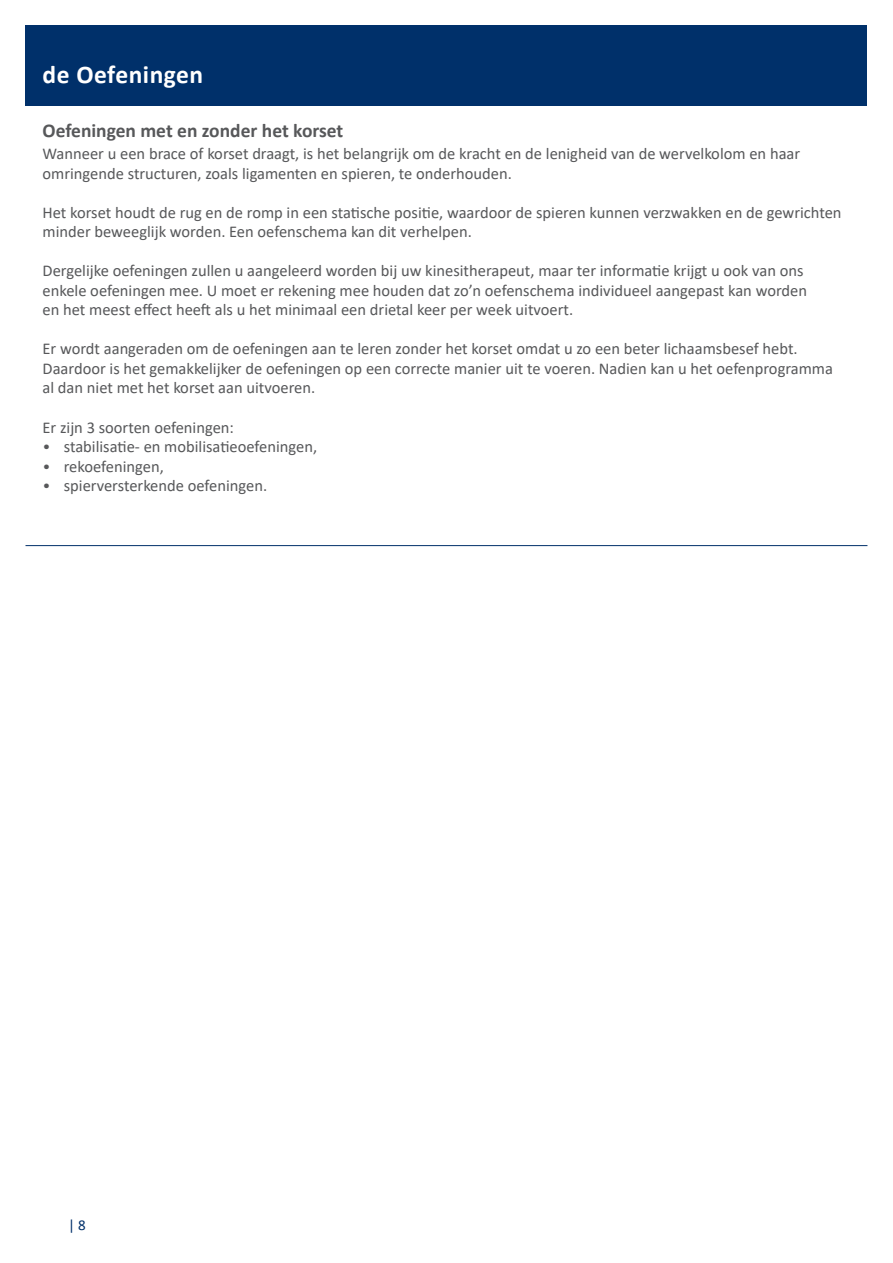
<style>
.page{position:relative;width:893px;height:1263px;background:#fff}
.page>*{position:absolute;margin:0;border:0;box-sizing:border-box;transform-origin:0 0}
.t1{font:700 25.5px "Calibri";letter-spacing:.02em;color:#fff}
.t2{font:700 19.5px "Calibri";color:#57585a}
.t3{font:16.5px/19.5px "Calibri";color:#57585a}
.t4{font:15px "Calibri";color:#00306a}
.s1{font-weight:300}
</style>
<div class="page">
<div style="left:26px;top:26px;width:841px;height:80px;background:#00306a"></div>
<hr style="left:26px;top:545px;width:841px;height:1px;background:#00306a">
<h1 class="t1" style="left:43px;top:56px;width:162px">de Oefeningen</h1>
<p class="t2" style="left:43px;top:117px;width:302px">Oefeningen met en zonder het korset</p>
<p class="t3" style="left:43px;top:144px;width:759px">Wanneer u een brace of korset draagt, is het belangrijk om de kracht en de lenigheid van de wervelkolom en haar omringende structuren, zoals ligamenten en spieren, te onderhouden.</p>
<p class="t3" style="left:43px;top:202px;width:801px">Het korset houdt de rug en de romp in een statische positie, waardoor de spieren kunnen verzwakken en de gewrichten minder beweeglijk worden. Een oefenschema kan dit verhelpen.</p>
<p class="t3" style="left:43px;top:261px;width:766px">Dergelijke oefeningen zullen u aangeleerd worden bij uw kinesitherapeut, maar ter informatie krijgt u ook van ons enkele oefeningen mee. U moet er rekening mee houden dat zo’n oefenschema individueel aangepast kan worden en het meest effect heeft als u het minimaal een drietal keer per week uitvoert.</p>
<p class="t3" style="left:43px;top:339px;width:792px">Er wordt aangeraden om de oefeningen aan te leren zonder het korset omdat u zo een beter lichaamsbesef hebt.<br>Daardoor is het gemakkelijker de oefeningen op een correcte manier uit te voeren. Nadien kan u het oefenprogramma al dan niet met het korset aan uitvoeren.</p>
<p class="t3" style="left:43px;top:417px;width:193px">Er zijn 3 soorten oefeningen:</p>
<p class="t3" style="left:43px;top:436px;width:276px"><span class="s1">•</span> stabilisatie- en mobilisatieoefeningen,</p>
<p class="t3" style="left:43px;top:456px;width:123px"><span class="s1">•</span> rekoefeningen,</p>
<p class="t3" style="left:43px;top:475px;width:226px"><span class="s1">•</span> spierversterkende oefeningen.</p>
<p class="t4" style="left:68px;top:1214px;width:19px">| 8</p>
</div>
